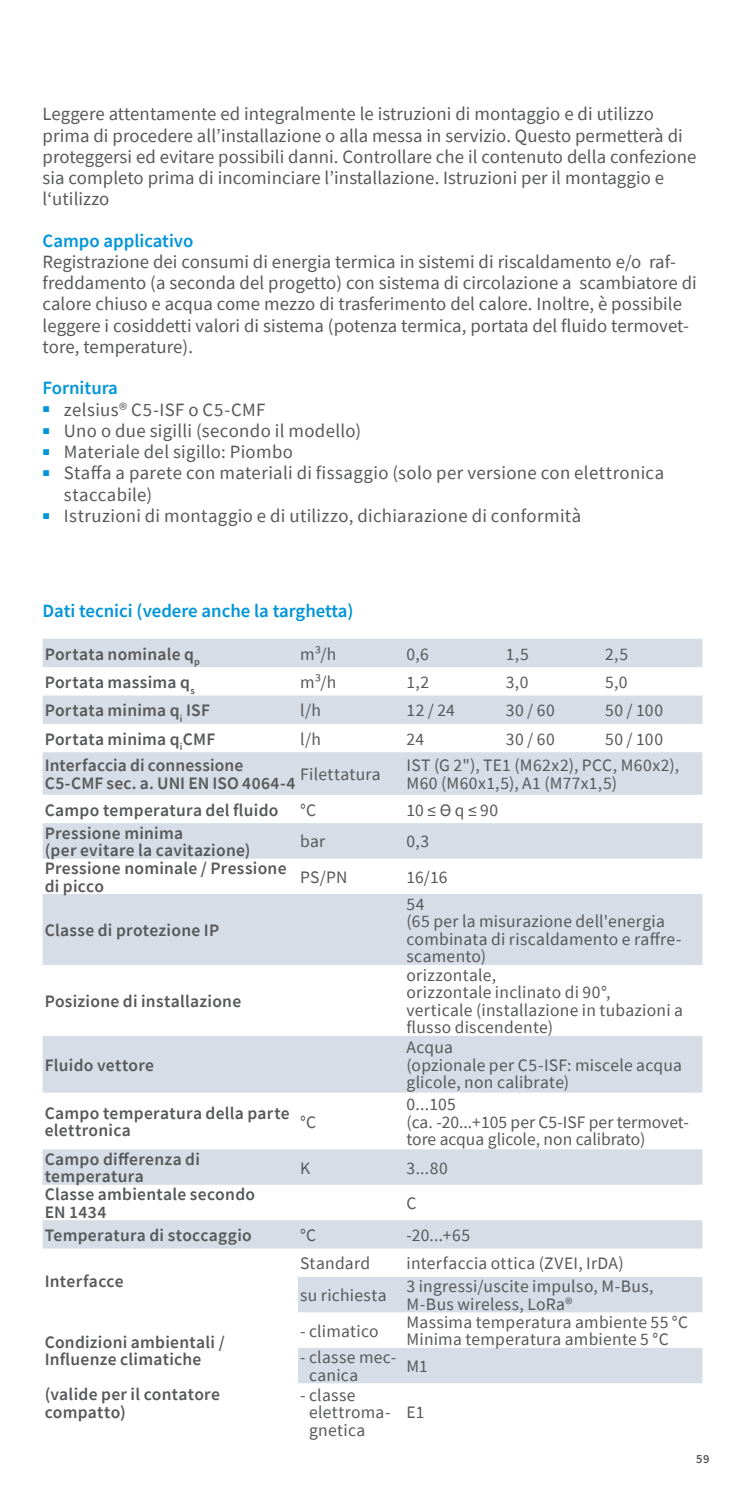
<style>
.page{position:relative;width:745px;height:1489px;background:#fff}
.page>*{position:absolute;margin:0;border:0;box-sizing:border-box;transform-origin:0 0}
.t1{font:18.75px/21.2px "Source Sans Pro";letter-spacing:.005em;color:#57585a}
.t2{font:600 18.75px "Source Sans Pro";color:#0095d9}
.t3{font:17.5px/17.5px "Source Sans Pro";letter-spacing:.015em;color:#57585a}
.t4{font:600 17.5px/17.5px "Source Sans Pro";letter-spacing:.015em;color:#57585a}
.t5{font:600 12.5px "Source Sans Pro";color:#57585a}
.s1{font-weight:400}
</style>
<div class="page">
<svg style="left:43px;top:639px;width:659px;height:609px;fill:#d6dde7"></svg>
<div style="left:298px;top:1277px;width:404px;height:35px;background:#d6dde7"></div>
<div style="left:298px;top:1348px;width:404px;height:35px;background:#d6dde7"></div>
<p class="t1" style="left:43px;top:103px;width:655px">Leggere attentamente ed integralmente le istruzioni di montaggio e di utilizzo prima di procedere all’installazione o alla messa in servizio. Questo permetterà di proteggersi ed evitare possibili danni. Controllare che il contenuto della confezione sia completo prima di incominciare l’installazione. Istruzioni per il montaggio e l‘utilizzo</p>
<p class="t2" style="left:43px;top:228px;width:152px">Campo applicativo</p>
<p class="t1" style="left:43px;top:251px;width:655px">Registrazione dei consumi di energia termica in sistemi di riscaldamento e/o raf&shy;freddamento (a seconda del progetto) con sistema di circolazione a scambiatore di calore chiuso e acqua come mezzo di trasferimento del calore. Inoltre, è possibile leggere i cosiddetti valori di sistema (potenza termica, portata del fluido termovet&shy;tore, temperature).</p>
<p class="t2" style="left:43px;top:376px;width:77px">Fornitura</p>
<p class="t1" style="left:43px;top:398px;width:224px"><sup>■</sup> zelsius® C5-ISF o C5-CMF</p>
<p class="t1" style="left:43px;top:420px;width:320px"><sup>■</sup> Uno o due sigilli (secondo il modello)</p>
<p class="t1" style="left:43px;top:441px;width:252px"><sup>■</sup> Materiale del sigillo: Piombo</p>
<p class="t1" style="left:64px;top:462px;width:601px;text-indent:-21px"><sup>■</sup> Staffa a parete con materiali di fissaggio (solo per versione con elettronica staccabile)</p>
<p class="t1" style="left:43px;top:505px;width:540px"><sup>■</sup> Istruzioni di montaggio e di utilizzo, dichiarazione di conformità</p>
<p class="t2" style="left:43px;top:598px;width:312px">Dati tecnici (vedere anche la targhetta)</p>
<p class="t4" style="left:45px;top:644px;width:157px">Portata nominale q<sub>p</sub></p>
<p class="t3" style="left:300px;top:645px;width:38px">m³/h</p>
<p class="t3" style="left:406px;top:645px;width:24px">0,6</p>
<p class="t3" style="left:505px;top:645px;width:24px">1,5</p>
<p class="t3" style="left:604px;top:645px;width:24px">2,5</p>
<p class="t4" style="left:45px;top:673px;width:151px">Portata massima q<sub>s</sub></p>
<p class="t3" style="left:300px;top:673px;width:38px">m³/h</p>
<p class="t3" style="left:406px;top:673px;width:24px">1,2</p>
<p class="t3" style="left:505px;top:673px;width:24px">3,0</p>
<p class="t3" style="left:604px;top:673px;width:24px">5,0</p>
<p class="t4" style="left:45px;top:701px;width:167px">Portata minima q<sub>i</sub> ISF</p>
<p class="t3" style="left:300px;top:701px;width:22px">l/h</p>
<p class="t3" style="left:406px;top:701px;width:50px">12 / 24</p>
<p class="t3" style="left:505px;top:701px;width:50px">30 / 60</p>
<p class="t3" style="left:604px;top:701px;width:59px">50 / 100</p>
<p class="t4" style="left:45px;top:729px;width:172px">Portata minima q<sub>i</sub>CMF</p>
<p class="t3" style="left:300px;top:730px;width:22px">l/h</p>
<p class="t3" style="left:406px;top:730px;width:19px">24</p>
<p class="t3" style="left:505px;top:730px;width:50px">30 / 60</p>
<p class="t3" style="left:604px;top:730px;width:59px">50 / 100</p>
<p class="t4" style="left:45px;top:756px;width:252px">Interfaccia di connessione<br>C5-CMF sec. a. UNI EN ISO 4064-4</p>
<p class="t3" style="left:300px;top:765px;width:82px">Filettatura</p>
<p class="t3" style="left:406px;top:756px;width:274px">IST (G 2"), TE1 (M62x2), PCC, M60x2),<br>M60 (M60x1,5), A1 (M77x1,5)</p>
<p class="t4" style="left:45px;top:800px;width:273px">Campo temperatura del fluido <span class="s1">°C</span></p>
<p class="t3" style="left:406px;top:800px;width:93px">10 ≤ Ө q ≤ 90</p>
<p class="t4" style="left:45px;top:823px;width:207px">Pressione minima<br>(per evitare la cavitazione)</p>
<p class="t3" style="left:300px;top:832px;width:27px">bar</p>
<p class="t3" style="left:406px;top:832px;width:24px">0,3</p>
<p class="t4" style="left:45px;top:859px;width:243px">Pressione nominale / Pressione di picco</p>
<p class="t3" style="left:300px;top:868px;width:49px">PS/PN</p>
<p class="t3" style="left:406px;top:868px;width:42px">16/16</p>
<p class="t4" style="left:45px;top:921px;width:176px">Classe di protezione IP</p>
<p class="t3" style="left:406px;top:895px;width:276px">54<br>(65 per la misurazione dell'energia combinata di riscaldamento e raffre&shy;scamento)</p>
<p class="t4" style="left:45px;top:992px;width:198px">Posizione di installazione</p>
<p class="t4" style="left:45px;top:1055px;width:111px">Fluido vettore</p>
<p class="t4" style="left:45px;top:1103px;width:246px">Campo temperatura della parte elettronica</p>
<p class="t3" style="left:300px;top:1112px;width:18px">°C</p>
<p class="t3" style="left:406px;top:966px;width:278px">orizzontale,<br>orizzontale inclinato di 90°,<br>verticale (installazione in tubazioni a flusso discendente)</p>
<p class="t3" style="left:406px;top:1038px;width:277px">Acqua<br>(opzionale per C5-ISF: miscele acqua glicole, non calibrate)</p>
<p class="t3" style="left:406px;top:1095px;width:283px">0...105<br>(ca. -20...+105 per C5-ISF per termovet&shy;tore acqua glicole, non calibrato)</p>
<p class="t4" style="left:45px;top:1149px;width:157px">Campo differenza di temperatura</p>
<p class="t3" style="left:300px;top:1158px;width:12px">K</p>
<p class="t3" style="left:406px;top:1158px;width:43px">3...80</p>
<p class="t4" style="left:45px;top:1185px;width:212px">Classe ambientale secondo<br>EN 1434</p>
<p class="t3" style="left:406px;top:1194px;width:11px">C</p>
<p class="t4" style="left:45px;top:1226px;width:208px">Temperatura di stoccaggio</p>
<p class="t3" style="left:300px;top:1226px;width:18px">°C</p>
<p class="t3" style="left:406px;top:1226px;width:65px">-20...+65</p>
<p class="t4" style="left:45px;top:1272px;width:80px">Interfacce</p>
<p class="t3" style="left:300px;top:1254px;width:71px">Standard</p>
<p class="t3" style="left:406px;top:1254px;width:218px">interfaccia ottica (ZVEI, IrDA)</p>
<p class="t3" style="left:300px;top:1286px;width:88px">su richiesta</p>
<p class="t3" style="left:406px;top:1277px;width:248px">3 ingressi/uscite impulso, M-Bus,<br>M-Bus wireless, LoRa®</p>
<p class="t4" style="left:45px;top:1332px;width:181px">Condizioni ambientali /<br>Influenze climatiche</p>
<p class="t4" style="left:45px;top:1385px;width:177px">(valide per il contatore compatto)</p>
<p class="t3" style="left:300px;top:1321px;width:80px">- climatico</p>
<p class="t3" style="left:406px;top:1313px;width:283px">Massima temperatura ambiente 55 °C<br>Minima temperatura ambiente 5 °C</p>
<p class="t3" style="left:309px;top:1348px;width:89px;text-indent:-9px">- classe mec&shy;canica</p>
<p class="t3" style="left:406px;top:1357px;width:23px">M1</p>
<p class="t3" style="left:309px;top:1385px;width:83px;text-indent:-9px">- classe elettroma&shy;gnetica</p>
<p class="t3" style="left:406px;top:1403px;width:20px">E1</p>
<p class="t5" style="left:695px;top:1450px;width:15px">59</p>
</div>
